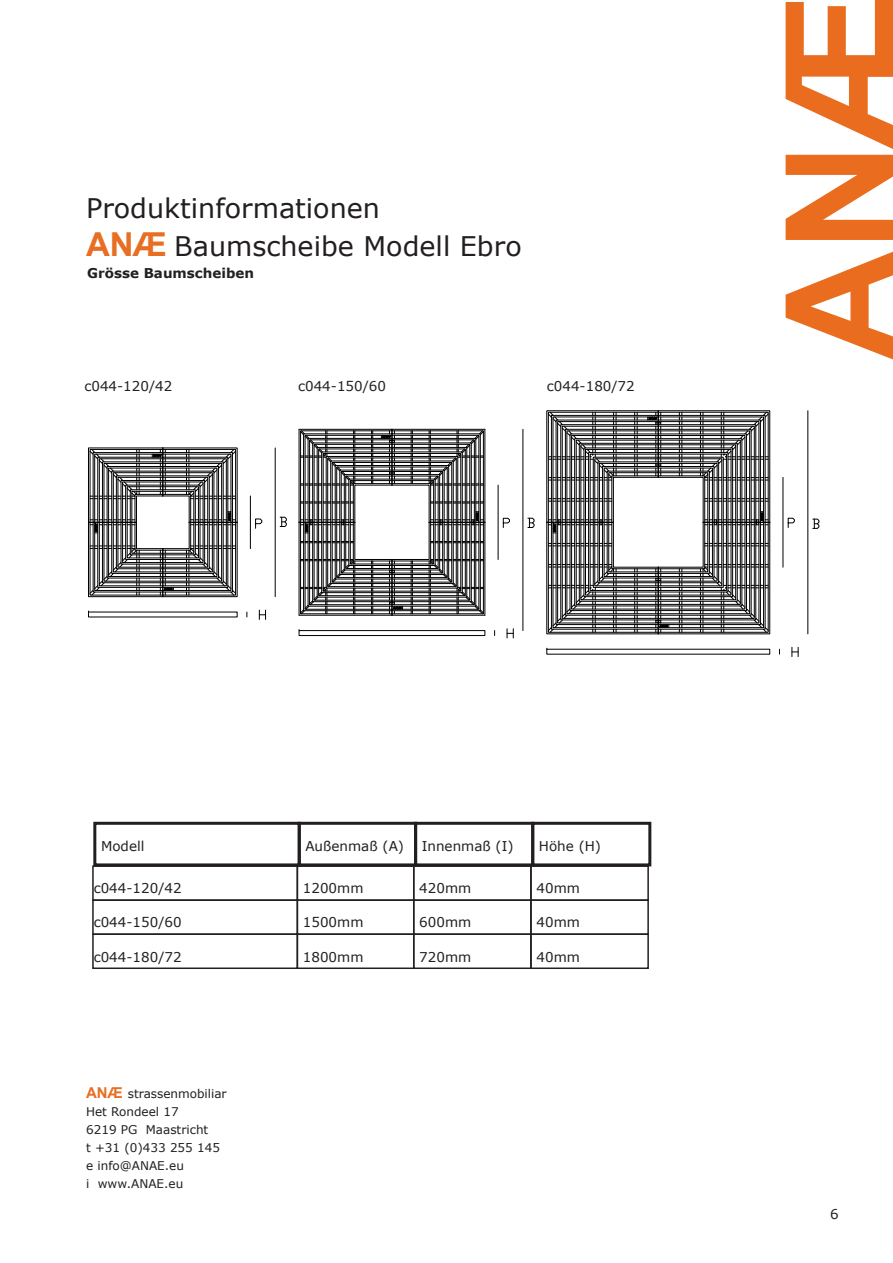
<style>
.page{position:relative;width:893px;height:1263px;background:#fff}
.page>*{position:absolute;margin:0;border:0;box-sizing:border-box;transform-origin:0 0}
.t1{font:27px "Verdana";color:#231f20}
.t2{font:13.5px "Verdana";color:#231f20}
.t3{font:700 13.5px "Verdana";color:#231f20}
.t4{font:12px/18px "Verdana";color:#231f20}
.s1{font-family:"Arial";font-weight:700;font-size:33px;color:#e86e23}
.s2{font-family:"Arial";font-weight:700;font-size:15px;color:#e86e23}
</style>
<div class="page">
<svg style="left:786px;top:0;width:107px;height:359px"></svg>
<div style="left:93px;top:822px;width:208px;height:44px;border:3px solid #231f20"></div>
<div style="left:298px;top:822px;width:119px;height:44px;border:3px solid #231f20"></div>
<div style="left:414px;top:822px;width:120px;height:44px;border:3px solid #231f20"></div>
<div style="left:531px;top:822px;width:120px;height:44px;border:3px solid #231f20"></div>
<div style="left:92px;top:865px;width:206px;height:36px;border:2px solid #231f20"></div>
<div style="left:92px;top:899px;width:206px;height:36px;border:2px solid #231f20"></div>
<div style="left:92px;top:933px;width:206px;height:36px;border:2px solid #231f20"></div>
<div style="left:297px;top:865px;width:117px;height:36px;border:2px solid #231f20"></div>
<div style="left:297px;top:899px;width:117px;height:36px;border:2px solid #231f20"></div>
<div style="left:297px;top:933px;width:117px;height:36px;border:2px solid #231f20"></div>
<div style="left:413px;top:865px;width:119px;height:36px;border:2px solid #231f20"></div>
<div style="left:413px;top:899px;width:119px;height:36px;border:2px solid #231f20"></div>
<div style="left:413px;top:933px;width:119px;height:36px;border:2px solid #231f20"></div>
<div style="left:530px;top:865px;width:119px;height:36px;border:2px solid #231f20"></div>
<div style="left:530px;top:899px;width:119px;height:36px;border:2px solid #231f20"></div>
<div style="left:530px;top:933px;width:119px;height:36px;border:2px solid #231f20"></div>
<hr style="left:299px;top:429px;width:93px;height:1px;background:#000">
<svg style="left:546px;top:410px;width:224px;height:225px"></svg>
<hr style="left:484px;top:429px;width:1px;height:93px;background:#000">
<hr style="left:392px;top:429px;width:93px;height:1px;background:#000">
<hr style="left:392px;top:615px;width:93px;height:1px;background:#000">
<hr style="left:484px;top:522px;width:1px;height:93px;background:#000">
<svg style="left:299px;top:430px;width:185px;height:185px"></svg>
<hr style="left:299px;top:615px;width:93px;height:1px;background:#000">
<svg style="left:88px;top:447px;width:150px;height:150px"></svg>
<div style="left:299px;top:630px;width:186px;height:6px;border:1px solid #000"></div>
<hr style="left:783px;top:477px;width:1px;height:90px;background:#000">
<hr style="left:808px;top:411px;width:1px;height:223px;background:#000">
<svg style="left:792px;top:647px;width:7px;height:10px"></svg>
<svg style="left:788px;top:518px;width:7px;height:10px"></svg>
<svg style="left:812px;top:518px;width:7px;height:11px"></svg>
<hr style="left:498px;top:485px;width:1px;height:74px;background:#000">
<hr style="left:523px;top:429px;width:1px;height:202px;background:#000">
<svg style="left:507px;top:629px;width:7px;height:9px"></svg>
<svg style="left:503px;top:518px;width:7px;height:10px"></svg>
<svg style="left:527px;top:518px;width:8px;height:10px"></svg>
<hr style="left:250px;top:496px;width:1px;height:53px;background:#000">
<hr style="left:275px;top:448px;width:1px;height:149px;background:#000">
<svg style="left:259px;top:610px;width:7px;height:9px"></svg>
<svg style="left:255px;top:518px;width:7px;height:11px"></svg>
<svg style="left:280px;top:517px;width:7px;height:10px"></svg>
<h1 class="t1" style="left:86px;top:190px;width:295px">Produktinformationen</h1>
<h1 class="t1" style="left:86px;top:228px;width:437px"><span class="s1">ANÆ</span> Baumscheibe Modell Ebro</h1>
<p class="t3" style="left:87px;top:264px;width:168px">Grösse Baumscheiben</p>
<p class="t2" style="left:84px;top:376px;width:89px">c044-120/42</p>
<p class="t2" style="left:298px;top:376px;width:89px">c044-150/60</p>
<p class="t2" style="left:547px;top:376px;width:89px">c044-180/72</p>
<p class="t2" style="left:101px;top:837px;width:45px">Modell</p>
<p class="t2" style="left:305px;top:837px;width:100px">Außenmaß (A)</p>
<p class="t2" style="left:422px;top:837px;width:93px">Innenmaß (I)</p>
<p class="t2" style="left:539px;top:837px;width:64px">Höhe (H)</p>
<p class="t2" style="left:94px;top:879px;width:89px">c044-120/42</p>
<p class="t2" style="left:94px;top:913px;width:89px">c044-150/60</p>
<p class="t2" style="left:94px;top:947px;width:89px">c044-180/72</p>
<p class="t4" style="left:86px;top:1085px;width:142px"><span class="s2">ANÆ</span> strassenmobiliar<br>Het Rondeel 17<br>6219 PG Maastricht<br>t +31 (0)433 255 145 e info@ANAE.eu<br>i www.ANAE.eu</p>
<p class="t2" style="left:303px;top:879px;width:62px">1200mm</p>
<p class="t2" style="left:303px;top:913px;width:62px">1500mm</p>
<p class="t2" style="left:303px;top:947px;width:62px">1800mm</p>
<p class="t2" style="left:419px;top:879px;width:54px">420mm</p>
<p class="t2" style="left:419px;top:913px;width:54px">600mm</p>
<p class="t2" style="left:419px;top:947px;width:54px">720mm</p>
<p class="t2" style="left:536px;top:879px;width:45px">40mm</p>
<p class="t2" style="left:536px;top:913px;width:45px">40mm</p>
<p class="t2" style="left:536px;top:947px;width:45px">40mm</p>
<p class="t2" style="left:830px;top:1205px;width:10px">6</p>
</div>
